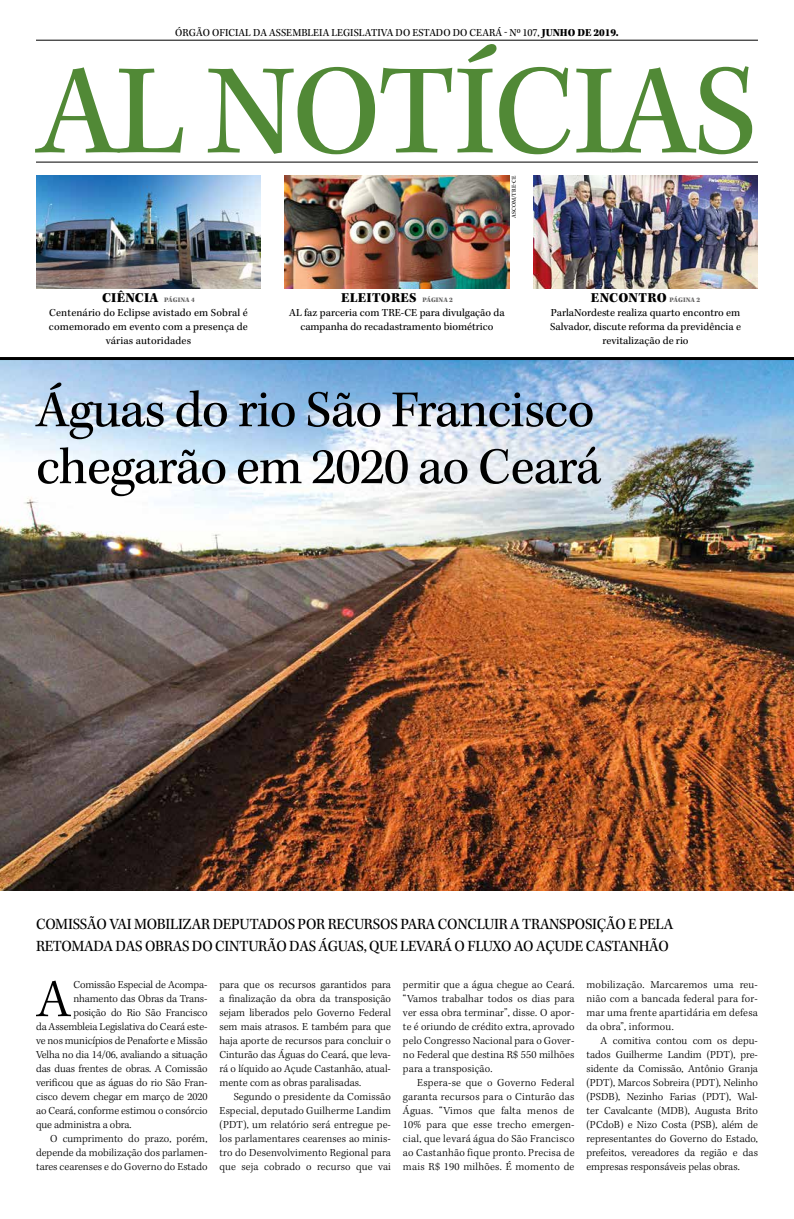
<style>
.page{position:relative;width:794px;height:1219px;background:#fff}
.page>*{position:absolute;margin:0;border:0;box-sizing:border-box;transform-origin:0 0}
.t1{font:131.8px "Kepler Std";letter-spacing:-.02em;color:#518936}
.t2{font:300 55.2px "Kepler Std";color:#000}
.t3{font:53px/57px "Kepler Std";letter-spacing:-.02em;color:#000}
.t4{font:16px/22px "Kepler Std";letter-spacing:-.02em;color:#000;scale:.96 1}
.t5{font:900 14px "Kepler Std";letter-spacing:.015em;color:#000}
.t6{font:300 11px/14px "Kepler Std";color:#000;text-align:justify}
.t7{font:11px/14px "Kepler Std";letter-spacing:.005em;color:#000;text-align:center}
.t8{font:6px "Kepler Std";letter-spacing:.015em;color:#000}
.s1{font-weight:900}
.s2{font-size:7px;color:#646363}
</style>
<div class="page">
<img style="left:0;top:360px;width:794px;height:530px">
<hr style="left:36px;top:162px;width:722px;height:1px;background:#000">
<hr style="left:36px;top:40px;width:722px;height:1px;background:#000">
<img style="left:36px;top:176px;width:225px;height:112px">
<img style="left:533px;top:176px;width:225px;height:112px">
<img style="left:284px;top:176px;width:225px;height:112px">
<hr style="left:0;top:357px;width:794px;height:3px;background:#000">
<p class="t7" style="left:175px;top:26px;width:445px">ÓRGÃO OFICIAL DA ASSEMBLEIA LEGISLATIVA DO ESTADO DO CEARÁ - N0 107, <span class="s1">JUNHO DE 2019.</span></p>
<h1 class="t1" style="left:37px;top:37px;width:722px">AL NOTÍCIAS</h1>
<p class="t5" style="left:102px;top:290px;width:94px">CIÊNCIA <span class="s2">PÁGINA 4</span></p>
<p class="t7" style="left:49px;top:306px;width:200px">Centenário do Eclipse avistado em Sobral é comemorado em evento com a presença de várias autoridades</p>
<p class="t8" style="left:510px;top:218px;width:44px;rotate:-90deg">ASCOM/TRE-CE</p>
<p class="t5" style="left:341px;top:290px;width:113px">ELEITORES <span class="s2">PÁGINA 2</span></p>
<p class="t7" style="left:289px;top:306px;width:217px">AL faz parceria com TRE-CE para divulgação da campanha do recadastramento biométrico</p>
<p class="t5" style="left:591px;top:290px;width:111px">ENCONTRO <span class="s2">PÁGINA 2</span></p>
<p class="t7" style="left:550px;top:306px;width:192px">ParlaNordeste realiza quarto encontro em<br>Salvador, discute reforma da previdência e revitalização de rio</p>
<h3 class="t3" style="left:36px;top:383px;width:566px">Águas do rio São Francisco chegarão em 2020 ao Ceará</h3>
<h3 class="t4" style="left:36px;top:914px;width:665px">COMISSÃO VAI MOBILIZAR DEPUTADOS POR RECURSOS PARA CONCLUIR A TRANSPOSIÇÃO E PELA<br>RETOMADA DAS OBRAS DO CINTURÃO DAS ÁGUAS, QUE LEVARÁ O FLUXO AO AÇUDE CASTANHÃO</h3>
<h2 class="t2" style="left:36px;top:968px;width:36px">A</h2>
<p class="t6" style="left:73px;top:978px;width:136px">Comissão Especial de Acompa-</p>
<p class="t6" style="left:403px;top:978px;width:173px">permitir que a água chegue ao Ceará. “Vamos trabalhar todos os dias para ver essa obra terminar”, disse. O apor&shy;te é oriundo de crédito extra, aprovado pelo Congresso Nacional para o Gover&shy;no Federal que destina R$ 550 milhões para a transposição.</p>
<p class="t6" style="left:403px;top:1076px;width:173px;text-indent:14px">Espera-se que o Governo Federal garanta recursos para o Cinturão das Águas. “Vimos que falta menos de 10% para que esse trecho emergen&shy;cial, que levará água do São Francisco ao Castanhão fique pronto. Precisa de mais R$ 190 milhões. É momento de</p>
<p class="t6" style="left:219px;top:978px;width:173px">para que os recursos garantidos para a finalização da obra da transposição sejam liberados pelo Governo Federal sem mais atrasos. E também para que haja aporte de recursos para concluir o Cinturão das Águas do Ceará, que leva&shy;rá o líquido ao Açude Castanhão, atual&shy;mente com as obras paralisadas.</p>
<p class="t6" style="left:219px;top:1090px;width:173px;text-indent:14px">Segundo o presidente da Comissão Especial, deputado Guilherme Landim (PDT), um relatório será entregue pe&shy;los parlamentares cearenses ao minis&shy;tro do Desenvolvimento Regional para que seja cobrado o recurso que vai</p>
<p class="t6" style="left:586px;top:978px;width:173px">mobilização. Marcaremos uma reu&shy;nião com a bancada federal para for&shy;mar uma frente apartidária em defesa da obra”, informou.</p>
<p class="t6" style="left:586px;top:1034px;width:173px;text-indent:14px">A comitiva contou com os depu&shy;tados Guilherme Landim (PDT), pre&shy;sidente da Comissão, Antônio Granja (PDT), Marcos Sobreira (PDT), Nelinho (PSDB), Nezinho Farias (PDT), Wal&shy;ter Cavalcante (MDB), Augusta Brito (PCdoB) e Nizo Costa (PSB), além de representantes do Governo do Estado, prefeitos, vereadores da região e das empresas responsáveis pelas obras.</p>
<p class="t6" style="left:73px;top:992px;width:136px">nhamento das Obras da Trans-</p>
<p class="t6" style="left:73px;top:1006px;width:136px">posição do Rio São Francisco</p>
<p class="t6" style="left:36px;top:1020px;width:173px">da Assembleia Legislativa do Ceará este-</p>
<p class="t6" style="left:36px;top:1034px;width:173px">ve nos municípios de Penaforte e Missão</p>
<p class="t6" style="left:36px;top:1048px;width:173px">Velha no dia 14/06, avaliando a situação</p>
<p class="t6" style="left:36px;top:1062px;width:173px">das duas frentes de obras. A Comissão</p>
<p class="t6" style="left:36px;top:1076px;width:173px">verificou que as águas do rio São Fran-</p>
<p class="t6" style="left:36px;top:1090px;width:173px">cisco devem chegar em março de 2020</p>
<p class="t6" style="left:36px;top:1104px;width:173px">ao Ceará, conforme estimou o consórcio</p>
<p class="t6" style="left:36px;top:1118px;width:97px">que administra a obra.</p>
<p class="t6" style="left:50px;top:1132px;width:159px">O cumprimento do prazo, porém,</p>
<p class="t6" style="left:36px;top:1146px;width:173px">depende da mobilização dos parlamen-</p>
<p class="t6" style="left:36px;top:1160px;width:173px">tares cearenses e do Governo do Estado</p>
</div>
